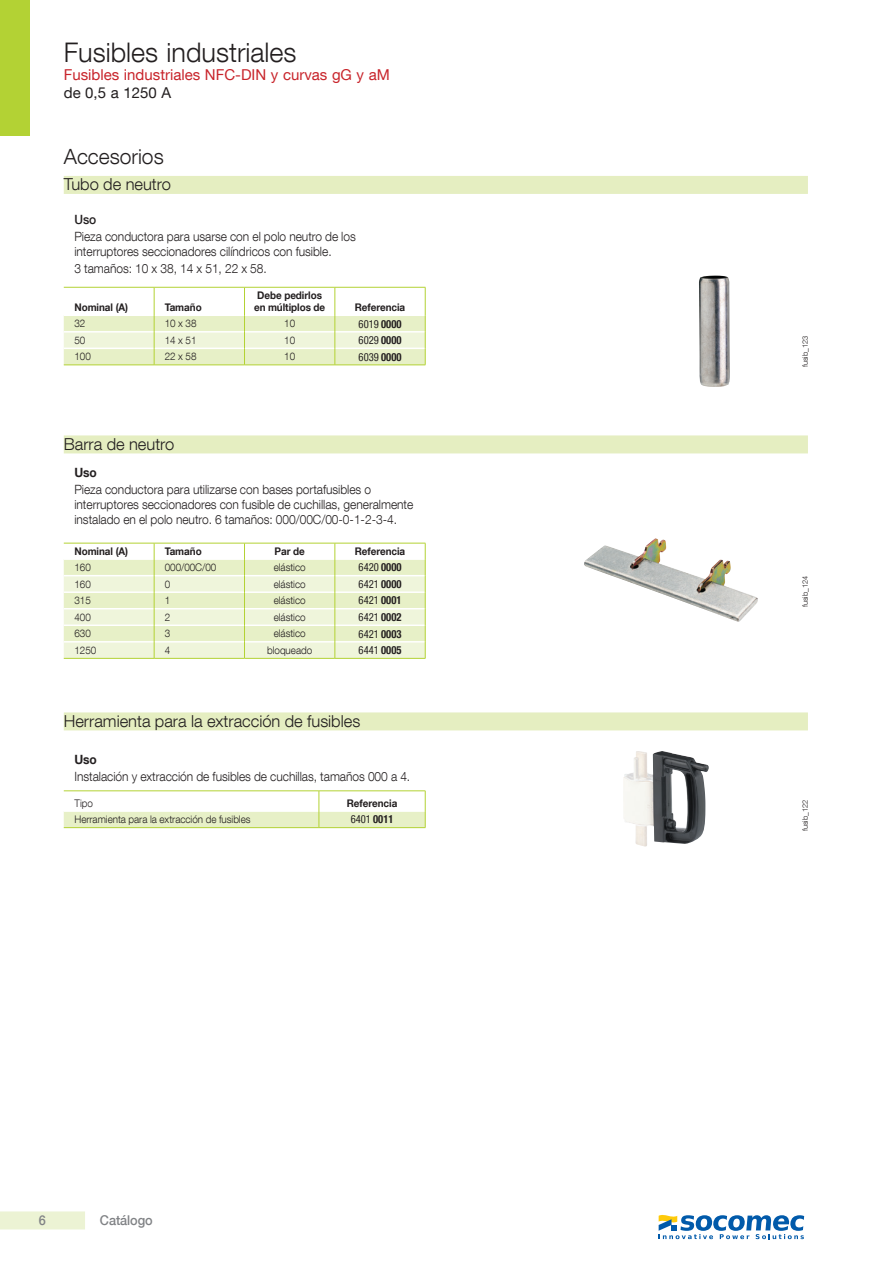
<style>
.page{position:relative;width:893px;height:1263px;background:#fff}
.page>*{position:absolute;margin:0;border:0;box-sizing:border-box;transform-origin:0 0}
.t1{font:300 27px "Helvetica Neue LT Com";color:#231f20}
.titre_Chapitre{font:300 21px "Helvetica Neue LT Com";color:#231f20}
.titre_Bandeau{font:300 16.5px "Helvetica Neue LT Com";color:#231f20}
.t2{font:15px "Helvetica Neue LT Com";color:#c8242b}
.t3{font:15px "Helvetica Neue LT Com";color:#231f20}
.t4{font:500 13.5px "Helvetica Neue LT Com";letter-spacing:-.005em;color:#808285;scale:.94 1}
.texte_tiret_light{font:300 12.75px/15px "Helvetica Neue LT Com";letter-spacing:-.005em;color:#231f20;scale:.94 1}
.Titre_tablo_Acces{font:700 12.75px "Helvetica Neue LT Com";letter-spacing:-.005em;color:#231f20;scale:.94 1}
.Titre_tablo_Acces-2{font:500 12.75px "Helvetica Neue LT Com";color:#231f20;scale:.94 1}
.Ref_produit{font:condensed 11.25px "Helvetica Neue LT Com";color:#231f20;scale:.94 1}
.texte_tablo_Gauch{font:300 10.5px "Helvetica Neue LT Com";letter-spacing:-.005em;color:#231f20;scale:.94 1}
.Tetiere_tablo_cen{font:700 10.5px "Helvetica Neue LT Com";letter-spacing:-.005em;color:#231f20;scale:.94 1}
.texte_tablo_Centr{font:300 10.5px "Helvetica Neue LT Com";letter-spacing:-.005em;color:#231f20;scale:.94 1}
.Tetiere_tablo_Gau{font:700 10.5px "Helvetica Neue LT Com";letter-spacing:-.005em;color:#231f20;scale:.94 1}
.reference{font:300 7.5px "Helvetica Neue LT Com";color:#231f20}
.s1{font-weight:700}
</style>
<div class="page">
<div style="left:0;top:1211px;width:85px;height:18px;background:#ecf3d4"></div>
<div style="left:0;top:0;width:30px;height:136px;background:#b3d234"></div>
<div style="left:64px;top:176px;width:744px;height:18px;background:#e5eec1"></div>
<svg style="left:64px;top:287px;width:362px;height:78px"></svg>
<hr style="left:64px;top:365px;width:90px;height:1px;background:#b3d234">
<hr style="left:154px;top:365px;width:90px;height:1px;background:#b3d234">
<hr style="left:244px;top:365px;width:91px;height:1px;background:#b3d234">
<hr style="left:335px;top:365px;width:90px;height:1px;background:#b3d234">
<div style="left:64px;top:435px;width:744px;height:18px;background:#e5eec1"></div>
<svg style="left:64px;top:543px;width:362px;height:115px"></svg>
<hr style="left:64px;top:658px;width:90px;height:1px;background:#b3d234">
<hr style="left:154px;top:658px;width:90px;height:1px;background:#b3d234">
<hr style="left:244px;top:658px;width:91px;height:1px;background:#b3d234">
<hr style="left:335px;top:658px;width:90px;height:1px;background:#b3d234">
<div style="left:64px;top:712px;width:744px;height:18px;background:#e5eec1"></div>
<hr style="left:64px;top:790px;width:255px;height:1px;background:#b3d234">
<hr style="left:319px;top:790px;width:106px;height:1px;background:#b3d234">
<svg style="left:64px;top:791px;width:362px;height:37px"></svg>
<hr style="left:64px;top:827px;width:255px;height:1px;background:#b3d234">
<hr style="left:319px;top:827px;width:106px;height:1px;background:#b3d234">
<img style="left:699px;top:276px;width:31px;height:111px">
<img style="left:584px;top:538px;width:174px;height:84px">
<img style="left:623px;top:751px;width:86px;height:96px">
<svg style="left:659px;top:1215px;width:145px;height:24px"></svg>
<h1 class="t1" style="left:64px;top:36px;width:234px">Fusibles industriales</h1>
<p class="t2" style="left:64px;top:65px;width:328px">Fusibles industriales NFC-DIN y curvas gG y aM</p>
<p class="t3" style="left:64px;top:83px;width:109px">de 0,5 a 1250 A</p>
<p class="titre_Chapitre" style="left:64px;top:144px;width:101px">Accesorios</p>
<p class="titre_Bandeau" style="left:64px;top:174px;width:109px">Tubo de neutro</p>
<p class="Titre_tablo_Acces-2" style="left:74px;top:212px;width:25px">Uso</p>
<p class="texte_tiret_light" style="left:74px;top:229px;width:301px">Pieza conductora para usarse con el polo neutro de los interruptores seccionadores cilíndricos con fusible.</p>
<p class="texte_tiret_light" style="left:74px;top:261px;width:206px">3 tamaños: 10 x 38, 14 x 51, 22 x 58.</p>
<p class="Tetiere_tablo_Gau" style="left:74px;top:301px;width:59px">Nominal (A)</p>
<p class="Tetiere_tablo_Gau" style="left:165px;top:301px;width:41px">Tamaño</p>
<p class="Tetiere_tablo_cen" style="left:257px;top:289px;width:71px">Debe pedirlos</p>
<p class="Tetiere_tablo_cen" style="left:254px;top:301px;width:77px">en múltiplos de</p>
<p class="Tetiere_tablo_cen" style="left:355px;top:301px;width:55px">Referencia</p>
<p class="texte_tablo_Gauch" style="left:74px;top:317px;width:13px">32</p>
<p class="texte_tablo_Gauch" style="left:165px;top:317px;width:35px">10 x 38</p>
<p class="texte_tablo_Centr" style="left:284px;top:317px;width:13px">10</p>
<p class="Ref_produit" style="left:359px;top:317px;width:47px">6019 <span class="s1">0000</span></p>
<p class="texte_tablo_Gauch" style="left:74px;top:334px;width:13px">50</p>
<p class="texte_tablo_Gauch" style="left:165px;top:334px;width:35px">14 x 51</p>
<p class="texte_tablo_Centr" style="left:284px;top:334px;width:13px">10</p>
<p class="Ref_produit" style="left:359px;top:333px;width:47px">6029 <span class="s1">0000</span></p>
<p class="texte_tablo_Gauch" style="left:74px;top:350px;width:19px">100</p>
<p class="texte_tablo_Gauch" style="left:165px;top:350px;width:35px">22 x 58</p>
<p class="texte_tablo_Centr" style="left:284px;top:350px;width:13px">10</p>
<p class="Ref_produit" style="left:359px;top:350px;width:47px">6039 <span class="s1">0000</span></p>
<p class="titre_Bandeau" style="left:64px;top:434px;width:112px">Barra de neutro</p>
<p class="Titre_tablo_Acces" style="left:74px;top:464px;width:26px">Uso</p>
<p class="texte_tiret_light" style="left:74px;top:481px;width:362px">Pieza conductora para utilizarse con bases portafusibles o interruptores seccionadores con fusible de cuchillas, generalmente instalado en el polo neutro. 6 tamaños: 000/00C/00-0-1-2-3-4.</p>
<p class="Tetiere_tablo_Gau" style="left:74px;top:544px;width:59px">Nominal (A)</p>
<p class="Tetiere_tablo_Gau" style="left:165px;top:544px;width:41px">Tamaño</p>
<p class="Tetiere_tablo_cen" style="left:275px;top:544px;width:34px">Par de</p>
<p class="Tetiere_tablo_cen" style="left:355px;top:544px;width:55px">Referencia</p>
<p class="texte_tablo_Gauch" style="left:74px;top:561px;width:19px">160</p>
<p class="texte_tablo_Gauch" style="left:165px;top:561px;width:56px">000/00C/00</p>
<p class="texte_tablo_Centr" style="left:274px;top:561px;width:36px">elástico</p>
<p class="Ref_produit" style="left:359px;top:561px;width:47px">6420 <span class="s1">0000</span></p>
<p class="texte_tablo_Gauch" style="left:74px;top:577px;width:19px">160</p>
<p class="texte_tablo_Gauch" style="left:165px;top:577px;width:7px">0</p>
<p class="texte_tablo_Centr" style="left:274px;top:577px;width:36px">elástico</p>
<p class="Ref_produit" style="left:359px;top:577px;width:47px">6421 <span class="s1">0000</span></p>
<p class="texte_tablo_Gauch" style="left:74px;top:594px;width:19px">315</p>
<p class="texte_tablo_Gauch" style="left:165px;top:594px;width:7px">1</p>
<p class="texte_tablo_Centr" style="left:274px;top:594px;width:36px">elástico</p>
<p class="Ref_produit" style="left:359px;top:594px;width:47px">6421 <span class="s1">0001</span></p>
<p class="texte_tablo_Gauch" style="left:74px;top:611px;width:19px">400</p>
<p class="texte_tablo_Gauch" style="left:165px;top:611px;width:7px">2</p>
<p class="texte_tablo_Centr" style="left:274px;top:611px;width:36px">elástico</p>
<p class="Ref_produit" style="left:359px;top:610px;width:47px">6421 <span class="s1">0002</span></p>
<p class="texte_tablo_Gauch" style="left:74px;top:627px;width:19px">630</p>
<p class="texte_tablo_Gauch" style="left:165px;top:627px;width:7px">3</p>
<p class="texte_tablo_Centr" style="left:274px;top:627px;width:36px">elástico</p>
<p class="Ref_produit" style="left:359px;top:627px;width:47px">6421 <span class="s1">0003</span></p>
<p class="texte_tablo_Gauch" style="left:74px;top:644px;width:25px">1250</p>
<p class="texte_tablo_Gauch" style="left:165px;top:644px;width:7px">4</p>
<p class="texte_tablo_Centr" style="left:267px;top:644px;width:49px">bloqueado</p>
<p class="Ref_produit" style="left:359px;top:643px;width:47px">6441 <span class="s1">0005</span></p>
<p class="titre_Bandeau" style="left:64px;top:711px;width:298px">Herramienta para la extracción de fusibles</p>
<p class="Titre_tablo_Acces" style="left:74px;top:751px;width:26px">Uso</p>
<p class="texte_tiret_light" style="left:74px;top:768px;width:359px">Instalación y extracción de fusibles de cuchillas, tamaños 000 a 4.</p>
<p class="texte_tablo_Gauch" style="left:74px;top:797px;width:21px">Tipo</p>
<p class="Tetiere_tablo_cen" style="left:347px;top:796px;width:55px">Referencia</p>
<p class="texte_tablo_Gauch" style="left:74px;top:813px;width:189px">Herramienta para la extracción de fusibles</p>
<p class="Ref_produit" style="left:351px;top:813px;width:47px">6401 <span class="s1">0011</span></p>
<p class="t4" style="left:39px;top:1212px;width:9px">6</p>
<p class="t4" style="left:100px;top:1212px;width:58px">Catálogo</p>
<p class="reference" style="left:801px;top:367px;width:33px;rotate:-90deg">fusib_123</p>
<p class="reference" style="left:801px;top:607px;width:33px;rotate:-90deg">fusib_124</p>
<p class="reference" style="left:801px;top:831px;width:33px;rotate:-90deg">fusib_122</p>
</div>
